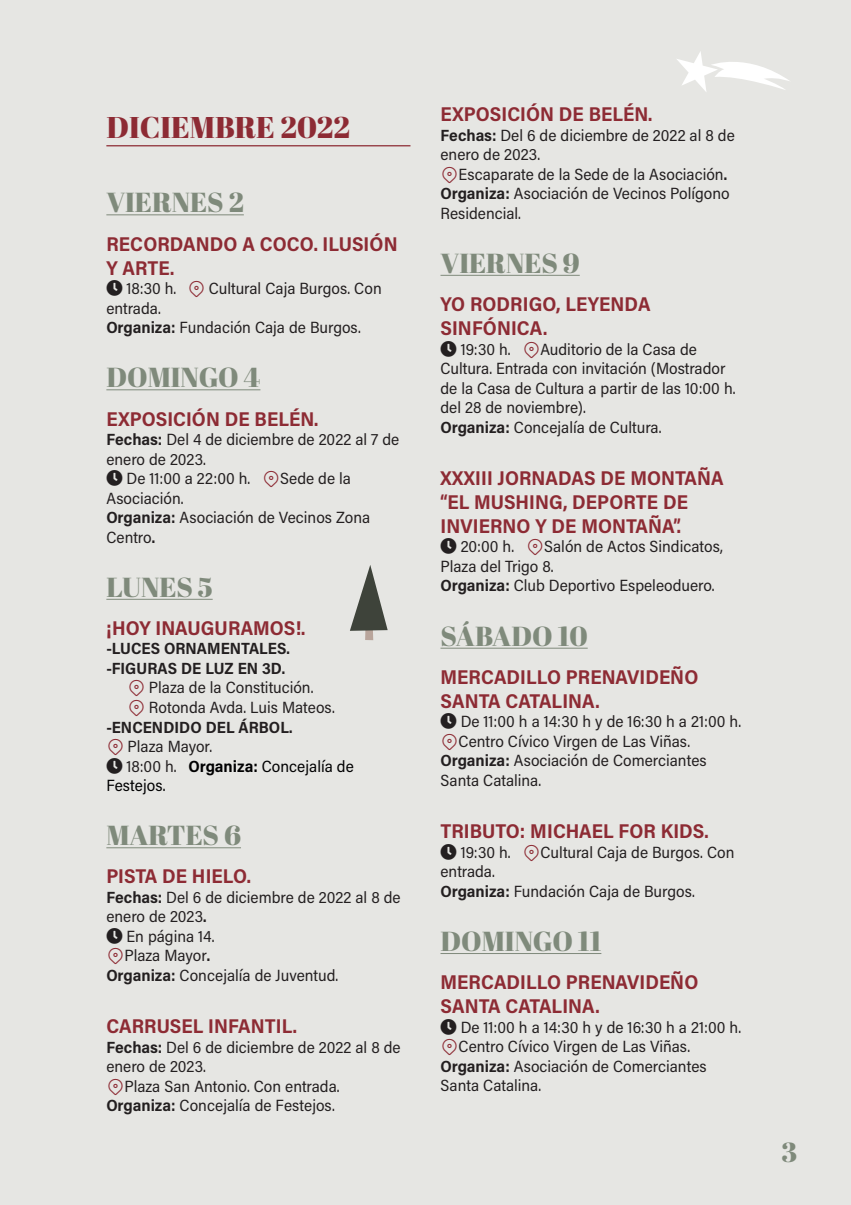
<style>
.page{position:relative;width:851px;height:1205px;background:#fff}
.page>*{position:absolute;margin:0;border:0;box-sizing:border-box;transform-origin:0 0}
.t1{font:30px "Abril Fatface";color:#8d2b34}
.t2{font:27.5px "Abril Fatface";color:#7f8a7b}
.t3{font:700 20px/24px "Acumin Pro Semi Cond";letter-spacing:.005em;color:#8d2b34}
.t4{font:16.25px/19.5px "Acumin Pro Semi Cond";color:#231f20}
.t5{font:700 16.25px/19.5px "Acumin Pro Semi Cond";letter-spacing:.005em;color:#231f20}
.t6{font:16.25px/19.5px "Acumin Pro Semi Cond";color:#000001}
.s1{font-weight:700}
.s2{color:#231f20}
</style>
<div class="page">
<div style="left:0;top:0;width:850px;height:1205px;background:#e6e6e3"></div>
<hr style="left:106px;top:145px;width:304px;height:1px;background:#8d2b34">
<hr style="left:106px;top:214px;width:138px;height:1px;background:#7f8a7b">
<hr style="left:106px;top:389px;width:154px;height:1px;background:#7f8a7b">
<hr style="left:106px;top:599px;width:107px;height:1px;background:#7f8a7b">
<hr style="left:106px;top:847px;width:135px;height:1px;background:#7f8a7b">
<hr style="left:440px;top:275px;width:139px;height:1px;background:#7f8a7b">
<hr style="left:440px;top:648px;width:147px;height:1px;background:#7f8a7b">
<hr style="left:440px;top:953px;width:161px;height:1px;background:#7f8a7b">
<div style="left:365px;top:629px;width:8px;height:11px;background:#b9a59b"></div>
<svg style="left:350px;top:565px;width:37px;height:66px"></svg>
<svg style="left:677px;top:51px;width:112px;height:41px"></svg>
<h1 class="t1" style="left:106px;top:106px;width:245px">DICIEMBRE 2022</h1>
<h2 class="t2" style="left:106px;top:183px;width:139px">VIERNES 2</h2>
<p class="t3" style="left:106px;top:231px;width:293px">RECORDANDO A COCO. ILUSIÓN<br>Y ARTE.</p>
<p class="t4" style="left:106px;top:278px;width:71px">●□ 18:30 h.</p>
<p class="t4" style="left:209px;top:278px;width:174px">Cultural Caja Burgos. Con</p>
<p class="t4" style="left:106px;top:297px;width:256px">entrada.<br><span class="s1">Organiza:</span> Fundación Caja de Burgos.</p>
<h2 class="t2" style="left:106px;top:358px;width:155px">DOMINGO 4</h2>
<p class="t3" style="left:106px;top:405px;width:213px">EXPOSICIÓN DE BELÉN.</p>
<p class="t4" style="left:106px;top:429px;width:294px"><span class="s1">Fechas:</span> Del 4 de diciembre de 2022 al 7 de enero de 2023.</p>
<p class="t4" style="left:106px;top:468px;width:145px">●□ De 11:00 a 22:00 h.</p>
<p class="t4" style="left:280px;top:468px;width:72px">Sede de la</p>
<p class="t4" style="left:106px;top:487px;width:265px">Asociación.<br><span class="s1">Organiza:</span> Asociación de Vecinos Zona<br>Centro<span class="s1">.</span></p>
<h2 class="t2" style="left:106px;top:568px;width:108px">LUNES 5</h2>
<p class="t3" style="left:106px;top:615px;width:200px">¡HOY INAUGURAMOS!.</p>
<p class="t5" style="left:106px;top:638px;width:185px">-LUCES ORNAMENTALES. -FIGURAS DE LUZ EN 3D.</p>
<p class="t4" style="left:149px;top:677px;width:187px">Plaza de la Constitución.<br>Rotonda Avda. Luis Mateos.</p>
<p class="t5" style="left:106px;top:716px;width:188px">-ENCENDIDO DEL ÁRBOL.</p>
<p class="t4" style="left:128px;top:736px;width:86px">Plaza Mayor.</p>
<p class="t6" style="left:106px;top:755px;width:249px"><span class="s2">●□ 18:00 h.</span> <span class="s1">Organiza:</span> Concejalía de<br>Festejos.</p>
<h2 class="t2" style="left:106px;top:816px;width:136px">MARTES 6</h2>
<p class="t3" style="left:106px;top:863px;width:146px">PISTA DE HIELO.</p>
<p class="t4" style="left:106px;top:887px;width:296px"><span class="s1">Fechas:</span> Del 6 de diciembre de 2022 al 8 de enero de 2023<span class="s1">.</span></p>
<p class="t4" style="left:106px;top:926px;width:110px">●□ En página 14.</p>
<p class="t4" style="left:124px;top:945px;width:87px">Plaza Mayor<span class="s1">.</span></p>
<p class="t4" style="left:106px;top:965px;width:233px"><span class="s1">Organiza:</span> Concejalía de Juventud.</p>
<p class="t3" style="left:106px;top:1013px;width:192px">CARRUSEL INFANTIL.</p>
<p class="t4" style="left:106px;top:1037px;width:296px"><span class="s1">Fechas:</span> Del 6 de diciembre de 2022 al 8 de</p>
<p class="t4" style="left:106px;top:1056px;width:101px">enero de 2023.</p>
<p class="t4" style="left:124px;top:1076px;width:217px">Plaza San Antonio. Con entrada.</p>
<p class="t4" style="left:106px;top:1095px;width:230px"><span class="s1">Organiza:</span> Concejalía de Festejos.</p>
<p class="t3" style="left:440px;top:101px;width:213px">EXPOSICIÓN DE BELÉN.</p>
<p class="t4" style="left:440px;top:124px;width:296px"><span class="s1">Fechas:</span> Del 6 de diciembre de 2022 al 8 de enero de 2023.</p>
<p class="t4" style="left:440px;top:163px;width:290px;text-indent:18px">Escaparate de la Sede de la Asociación<span class="s1">.<br>Organiza:</span> Asociación de Vecinos Polígono<br>Residencial.</p>
<h2 class="t2" style="left:440px;top:244px;width:141px">VIERNES 9</h2>
<p class="t3" style="left:440px;top:291px;width:211px">YO RODRIGO, LEYENDA<br>SINFÓNICA.</p>
<p class="t4" style="left:440px;top:338px;width:72px">●□ 19:30 h.</p>
<p class="t4" style="left:440px;top:338px;width:296px;text-indent:100px">Auditorio de la Casa de Cultura. Entrada con invitación (Mostrador de la Casa de Cultura a partir de las 10:00 h. del 28 de noviembre).<br><span class="s1">Organiza:</span> Concejalía de Cultura.</p>
<p class="t3" style="left:440px;top:465px;width:284px">XXXIII JORNADAS DE MONTAÑA “EL MUSHING, DEPORTE DE<br>INVIERNO Y DE MONTAÑA”.</p>
<p class="t4" style="left:440px;top:536px;width:75px">●□ 20:00 h.</p>
<p class="t4" style="left:440px;top:536px;width:284px;text-indent:104px">Salón de Actos Sindicatos,<br>Plaza del Trigo 8.<br><span class="s1">Organiza:</span> Club Deportivo Espeleoduero.</p>
<h2 class="t2" style="left:440px;top:616px;width:149px">SÁBADO 10</h2>
<p class="t3" style="left:440px;top:664px;width:259px">MERCADILLO PRENAVIDEÑO<br>SANTA CATALINA.</p>
<p class="t4" style="left:440px;top:711px;width:302px">●□ De 11:00 h a 14:30 h y de 16:30 h a 21:00 h.</p>
<p class="t4" style="left:458px;top:731px;width:233px">Centro Cívico Virgen de Las Viñas.</p>
<p class="t4" style="left:440px;top:750px;width:267px"><span class="s1">Organiza:</span> Asociación de Comerciantes</p>
<p class="t4" style="left:440px;top:770px;width:102px">Santa Catalina.</p>
<p class="t3" style="left:440px;top:818px;width:269px">TRIBUTO: MICHAEL FOR KIDS.</p>
<p class="t4" style="left:440px;top:841px;width:72px">●□ 19:30 h.</p>
<p class="t4" style="left:540px;top:841px;width:195px">Cultural Caja de Burgos. Con</p>
<p class="t4" style="left:440px;top:861px;width:256px">entrada.<br><span class="s1">Organiza:</span> Fundación Caja de Burgos.</p>
<h2 class="t2" style="left:440px;top:922px;width:162px">DOMINGO 11</h2>
<p class="t3" style="left:440px;top:969px;width:259px">MERCADILLO PRENAVIDEÑO<br>SANTA CATALINA.</p>
<p class="t4" style="left:440px;top:1016px;width:302px">●□ De 11:00 h a 14:30 h y de 16:30 h a 21:00 h.</p>
<p class="t4" style="left:458px;top:1036px;width:233px">Centro Cívico Virgen de Las Viñas.</p>
<p class="t4" style="left:440px;top:1055px;width:267px"><span class="s1">Organiza:</span> Asociación de Comerciantes</p>
<p class="t4" style="left:440px;top:1075px;width:102px">Santa Catalina.</p>
<h2 class="t2" style="left:781px;top:1132px;width:17px">3</h2>
</div>
